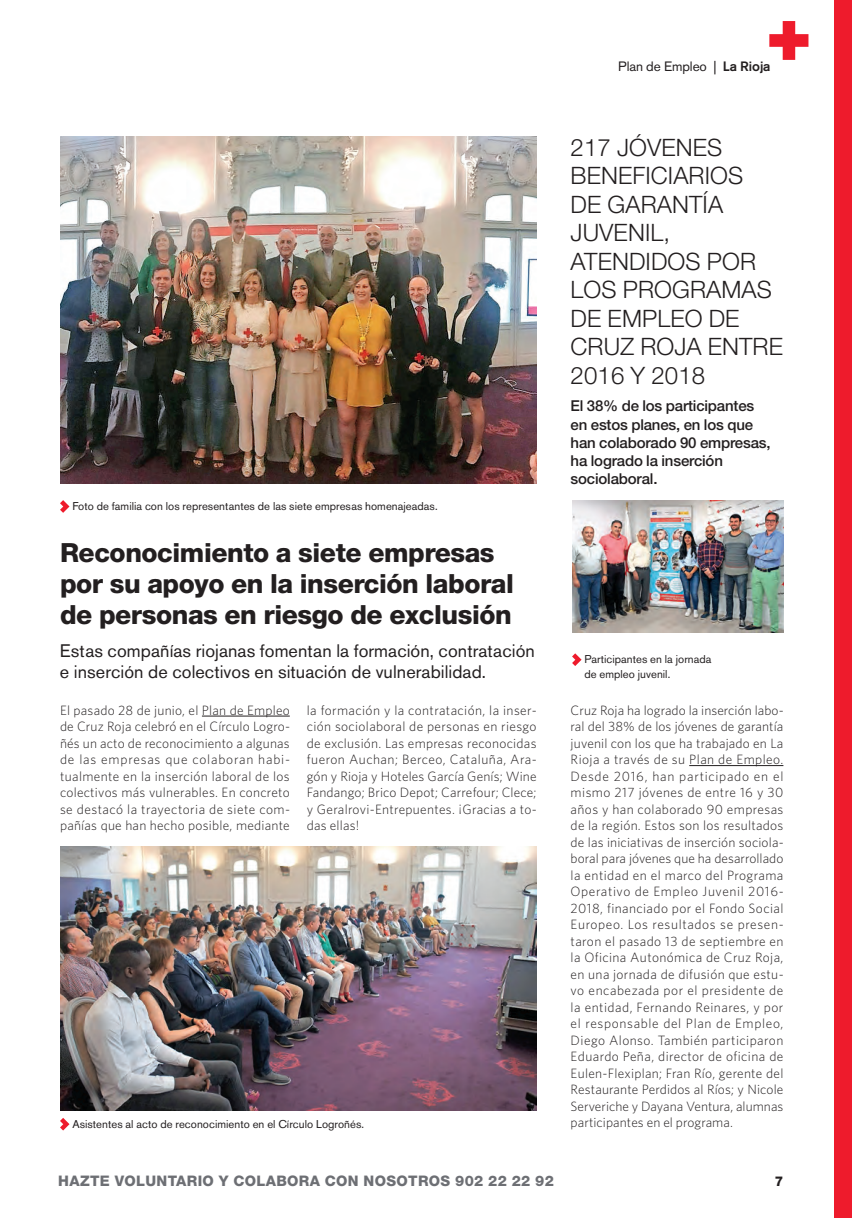
<style>
.page{position:relative;width:852px;height:1218px;background:#fff}
.page>*{position:absolute;margin:0;border:0;box-sizing:border-box;transform-origin:0 0}
.t1{font:800 26.4px/31px "Helvetica Neue";letter-spacing:-.015em;color:#231f20}
.t2{font:300 24px/28.5px "Helvetica Neue";letter-spacing:.005em;color:#231f20}
.t3{font:18px/21px "Akzidenz Grotesk BE";letter-spacing:.005em;color:#231f20}
.t4{font:500 15px/18px "Helvetica Neue";letter-spacing:-.01em;color:#231f20}
.t5{font:800 14.55px "Helvetica Neue";letter-spacing:.025em;color:#6d6f74}
.t6{font:300 13.5px/16.5px "Whitney";letter-spacing:.015em;color:#231f20;text-align:justify}
.t7{font:13.5px "Akzidenz Grotesk BE";letter-spacing:-.005em;color:#231f20}
.t8{font:800 13.5px "Helvetica Neue";color:#231f20}
.t9{font:11.25px/15px "Akzidenz Grotesk BE";letter-spacing:.005em;color:#231f20}
.s1{font-weight:500}
</style>
<div class="page">
<div style="left:833px;top:0;width:18px;height:1217px;background:#ee1b2c"></div>
<svg style="left:769px;top:21px;width:39px;height:39px"></svg>
<img style="left:60px;top:137px;width:476px;height:346px">
<svg style="left:60px;top:500px;width:9px;height:13px"></svg>
<svg style="left:60px;top:1118px;width:9px;height:12px"></svg>
<hr style="left:202px;top:715px;width:88px;height:1px;background:#231f20">
<hr style="left:689px;top:765px;width:94px;height:1px;background:#231f20">
<svg style="left:572px;top:653px;width:9px;height:13px"></svg>
<img style="left:572px;top:500px;width:211px;height:132px">
<img style="left:60px;top:846px;width:476px;height:264px">
<p class="t7" style="left:618px;top:61px;width:154px">Plan de Empleo | <span class="s1">La Rioja</span></p>
<p class="t9" style="left:72px;top:500px;width:367px">Foto de familia con los representantes de las siete empresas homenajeadas.</p>
<h1 class="t1" style="left:60px;top:539px;width:455px">Reconocimiento a siete empresas por su apoyo en la inserción laboral de personas en riesgo de exclusión</h1>
<h3 class="t3" style="left:60px;top:642px;width:476px">Estas compañías riojanas fomentan la formación, contratación e inserción de colectivos en situación de vulnerabilidad.</h3>
<p class="t6" style="left:60px;top:702px;width:231px">El pasado 28 de junio, el Plan de Empleo de Cruz Roja celebró en el Círculo Logro&shy;ñés un acto de reconocimiento a algunas de las empresas que colaboran habi&shy;tualmente en la inserción laboral de los colectivos más vulnerables. En concreto se destacó la trayectoria de siete com&shy;pañías que han hecho posible, mediante</p>
<p class="t6" style="left:307px;top:702px;width:231px">la formación y la contratación, la inser&shy;ción sociolaboral de personas en riesgo de exclusión. Las empresas reconocidas fueron Auchan; Berceo, Cataluña, Ara&shy;gón y Rioja y Hoteles García Genís; Wine Fandango; Brico Depot; Carrefour; Clece; y Geralrovi-Entrepuentes. ¡Gracias a to&shy;das ellas!</p>
<p class="t9" style="left:72px;top:1117px;width:293px">Asistentes al acto de reconocimiento en el Círculo Logroñés.</p>
<h2 class="t2" style="left:570px;top:135px;width:214px">217 JÓVENES<br>BENEFICIARIOS<br>DE GARANTÍA<br>JUVENIL,<br>ATENDIDOS POR<br>LOS PROGRAMAS<br>DE EMPLEO DE<br>CRUZ ROJA ENTRE<br>2016 Y 2018</h2>
<p class="t4" style="left:570px;top:398px;width:201px">El 38% de los participantes en estos planes, en los que han colaborado 90 empresas, ha logrado la inserción sociolaboral.</p>
<p class="t9" style="left:584px;top:653px;width:129px">Participantes en la jornada de empleo juvenil.</p>
<p class="t6" style="left:570px;top:702px;width:214px">Cruz Roja ha logrado la inserción labo&shy;ral del 38% de los jóvenes de garantía juvenil con los que ha trabajado en La Rioja a través de su Plan de Empleo.<br>Desde 2016, han participado en el mismo 217 jóvenes de entre 16 y 30 años y han colaborado 90 empresas de la región. Estos son los resultados de las iniciativas de inserción sociola&shy;boral para jóvenes que ha desarrollado la entidad en el marco del Programa Operativo de Empleo Juvenil 2016- 2018, financiado por el Fondo Social Europeo. Los resultados se presen&shy;taron el pasado 13 de septiembre en la Oficina Autonómica de Cruz Roja, en una jornada de difusión que estu&shy;vo encabezada por el presidente de la entidad, Fernando Reinares, y por el responsable del Plan de Empleo, Diego Alonso. También participaron Eduardo Peña, director de oficina de Eulen-Flexiplan; Fran Río, gerente del Restaurante Perdidos al Ríos; y Nicole Serveriche y Dayana Ventura, alumnas participantes en el programa.</p>
<p class="t5" style="left:58px;top:1175px;width:497px">HAZTE VOLUNTARIO Y COLABORA CON NOSOTROS 902 22 22 92</p>
<p class="t8" style="left:774px;top:1176px;width:10px">7</p>
</div>
